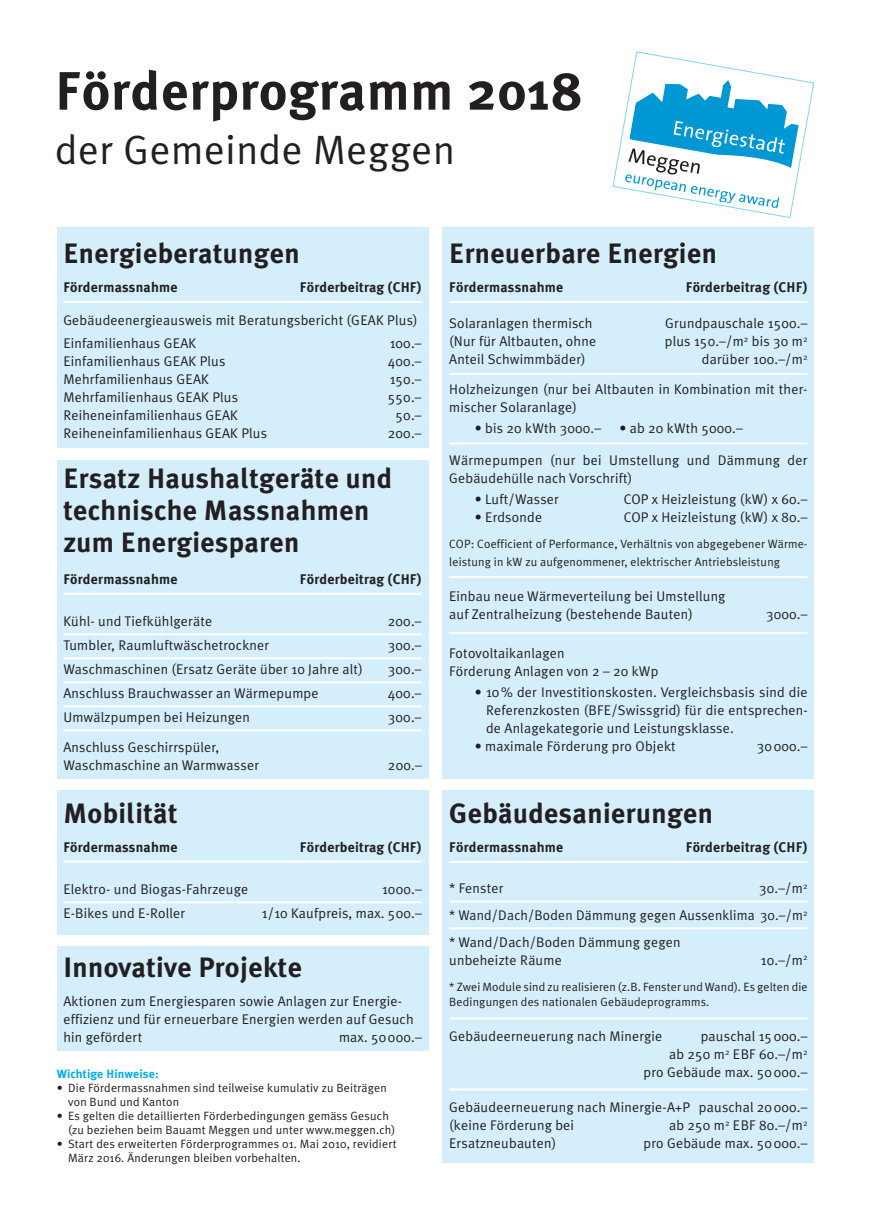
<style>
.page{position:relative;width:871px;height:1219px;background:#fff}
.page>*{position:absolute;margin:0;border:0;box-sizing:border-box;transform-origin:0 0}
.t1{font:700 54px "Meta Plus";letter-spacing:.015em;color:#231f20}
.t2{font:41px "Meta Plus Normal";letter-spacing:.015em;color:#231f20}
.t3{font:700 28px/32px "Meta Plus";letter-spacing:.015em;color:#231f20}
.t4{font:14px/18px "Meta Plus Normal";letter-spacing:.015em;color:#231f20}
.t5{font:700 14px "Meta Plus";letter-spacing:.015em;color:#231f20}
.t6{font:12px/14px "Meta Plus Normal";letter-spacing:.015em;color:#231f20}
.t7{font:700 12px "Meta Plus";letter-spacing:.015em;color:#00aeef}
</style>
<div class="page">
<div style="left:57px;top:460px;width:371px;height:319px;background:#d4effb"></div>
<hr style="left:63px;top:593px;width:358px;height:2px;background:#fff">
<hr style="left:63px;top:633px;width:358px;height:2px;background:#fff">
<hr style="left:63px;top:657px;width:358px;height:2px;background:#fff">
<hr style="left:63px;top:681px;width:358px;height:2px;background:#fff">
<hr style="left:63px;top:705px;width:358px;height:2px;background:#fff">
<hr style="left:63px;top:729px;width:358px;height:2px;background:#fff">
<div style="left:442px;top:790px;width:372px;height:372px;background:#d4effb"></div>
<hr style="left:449px;top:861px;width:358px;height:2px;background:#fff">
<hr style="left:449px;top:900px;width:358px;height:2px;background:#fff">
<hr style="left:449px;top:927px;width:358px;height:2px;background:#fff">
<hr style="left:449px;top:1017px;width:358px;height:2px;background:#fff">
<hr style="left:449px;top:1088px;width:358px;height:2px;background:#fff">
<div style="left:57px;top:227px;width:371px;height:220px;background:#d4effb"></div>
<hr style="left:63px;top:301px;width:358px;height:2px;background:#fff">
<div style="left:442px;top:227px;width:372px;height:552px;background:#d4effb"></div>
<hr style="left:449px;top:301px;width:358px;height:2px;background:#fff">
<hr style="left:449px;top:373px;width:358px;height:2px;background:#fff">
<hr style="left:449px;top:442px;width:358px;height:2px;background:#fff">
<hr style="left:449px;top:576px;width:358px;height:2px;background:#fff">
<hr style="left:449px;top:632px;width:358px;height:2px;background:#fff">
<div style="left:57px;top:790px;width:371px;height:144px;background:#d4effb"></div>
<hr style="left:63px;top:861px;width:358px;height:2px;background:#fff">
<hr style="left:63px;top:901px;width:358px;height:2px;background:#fff">
<div style="left:57px;top:946px;width:371px;height:105px;background:#d4effb"></div>
<svg style="left:612px;top:51px;width:202px;height:167px"></svg>
<h1 class="t1" style="left:55px;top:59px;width:529px">Förderprogramm 2018</h1>
<h2 class="t2" style="left:55px;top:126px;width:401px">der Gemeinde Meggen</h2>
<h3 class="t3" style="left:63px;top:237px;width:238px">Energieberatungen</h3>
<p class="t5" style="left:63px;top:279px;width:116px">Fördermassnahme</p>
<p class="t5" style="left:300px;top:279px;width:123px">Förderbeitrag (CHF)</p>
<p class="t4" style="left:63px;top:308px;width:356px;line-height:23.7px">Gebäudeenergieausweis mit Beratungsbericht (GEAK Plus)<br>Einfamilienhaus GEAK</p>
<p class="t4" style="left:389px;top:334px;width:34px">100.–</p>
<p class="t4" style="left:63px;top:352px;width:164px">Einfamilienhaus GEAK Plus</p>
<p class="t4" style="left:388px;top:352px;width:35px">400.–</p>
<p class="t4" style="left:63px;top:370px;width:147px">Mehrfamilienhaus GEAK</p>
<p class="t4" style="left:389px;top:370px;width:34px">150.–</p>
<p class="t4" style="left:63px;top:388px;width:176px">Mehrfamilienhaus GEAK Plus</p>
<p class="t4" style="left:388px;top:388px;width:35px">550.–</p>
<p class="t4" style="left:63px;top:406px;width:176px">Reiheneinfamilienhaus GEAK</p>
<p class="t4" style="left:395px;top:406px;width:28px">50.–</p>
<p class="t4" style="left:63px;top:424px;width:205px">Reiheneinfamilienhaus GEAK Plus</p>
<p class="t4" style="left:388px;top:424px;width:35px">200.–</p>
<h3 class="t3" style="left:63px;top:462px;width:330px">Ersatz Haushaltgeräte und technische Massnahmen zum Energiesparen</h3>
<p class="t5" style="left:63px;top:571px;width:116px">Fördermassnahme</p>
<p class="t5" style="left:300px;top:571px;width:123px">Förderbeitrag (CHF)</p>
<p class="t4" style="left:63px;top:612px;width:150px">Kühl- und Tiefkühlgeräte</p>
<p class="t4" style="left:388px;top:612px;width:35px">200.–</p>
<p class="t4" style="left:63px;top:636px;width:207px">Tumbler, Raumluftwäschetrockner</p>
<p class="t4" style="left:388px;top:636px;width:35px">300.–</p>
<p class="t4" style="left:63px;top:660px;width:301px">Waschmaschinen (Ersatz Geräte über 10 Jahre alt)</p>
<p class="t4" style="left:388px;top:660px;width:35px">300.–</p>
<p class="t4" style="left:63px;top:684px;width:256px">Anschluss Brauchwasser an Wärmepumpe</p>
<p class="t4" style="left:388px;top:684px;width:35px">400.–</p>
<p class="t4" style="left:63px;top:708px;width:188px">Umwälzpumpen bei Heizungen</p>
<p class="t4" style="left:388px;top:708px;width:35px">300.–</p>
<p class="t4" style="left:63px;top:738px;width:197px">Anschluss Geschirrspüler,<br>Waschmaschine an Warmwasser</p>
<p class="t4" style="left:388px;top:756px;width:35px">200.–</p>
<h3 class="t3" style="left:63px;top:797px;width:116px">Mobilität</h3>
<p class="t5" style="left:63px;top:839px;width:116px">Fördermassnahme</p>
<p class="t5" style="left:300px;top:839px;width:123px">Förderbeitrag (CHF)</p>
<p class="t4" style="left:63px;top:880px;width:186px">Elektro- und Biogas-Fahrzeuge</p>
<p class="t4" style="left:382px;top:880px;width:41px">1000.–</p>
<p class="t4" style="left:63px;top:904px;width:123px">E-Bikes und E-Roller</p>
<p class="t4" style="left:262px;top:904px;width:161px">1/10 Kaufpreis, max. 500.–</p>
<h3 class="t3" style="left:63px;top:951px;width:240px">Innovative Projekte</h3>
<p class="t4" style="left:63px;top:992px;width:351px">Aktionen zum Energiesparen sowie Anlagen zur Energie&shy;effizienz und für erneuerbare Energien werden auf Gesuch hin gefördert</p>
<p class="t4" style="left:339px;top:1028px;width:84px">max. 50000.–</p>
<p class="t7" style="left:57px;top:1067px;width:103px">Wichtige Hinweise:</p>
<p class="t6" style="left:68px;top:1081px;width:320px;text-indent:-11px">• Die Fördermassnahmen sind teilweise kumulativ zu Beiträgen von Bund und Kanton</p>
<p class="t6" style="left:68px;top:1109px;width:329px;text-indent:-11px">• Es gelten die detaillierten Förderbedingungen gemäss Gesuch (zu beziehen beim Bauamt Meggen und unter www.meggen.ch)</p>
<p class="t6" style="left:68px;top:1137px;width:330px;text-indent:-11px">• Start des erweiterten Förderprogrammes 01. Mai 2010, revidiert<br>März 2016. Änderungen bleiben vorbehalten.</p>
<h3 class="t3" style="left:449px;top:237px;width:269px">Erneuerbare Energien</h3>
<p class="t5" style="left:449px;top:279px;width:116px">Fördermassnahme</p>
<p class="t5" style="left:685px;top:279px;width:123px">Förderbeitrag (CHF)</p>
<p class="t4" style="left:449px;top:315px;width:145px">Solaranlagen thermisch</p>
<p class="t4" style="left:665px;top:315px;width:144px">Grundpauschale 1500.–</p>
<p class="t4" style="left:449px;top:333px;width:148px">(Nur für Altbauten, ohne</p>
<p class="t4" style="left:664px;top:333px;width:144px">plus 150.–/m<sup>2</sup> bis 30 m<sup>2</sup></p>
<p class="t4" style="left:449px;top:351px;width:138px">Anteil Schwimmbäder)</p>
<p class="t4" style="left:449px;top:345px;width:360px;line-height:29.3px;text-align:right">darüber 100.–/m<sup>2<br></sup>Holzheizungen (nur bei Altbauten in Kombination mit ther-</p>
<p class="t4" style="left:449px;top:398px;width:129px">mischer Solaranlage)</p>
<p class="t4" style="left:474px;top:419px;width:128px">• bis 20 kWth 3000.–</p>
<p class="t4" style="left:619px;top:419px;width:125px">• ab 20 kWth 5000.–</p>
<p class="t4" style="left:449px;top:451px;width:360px">Wärmepumpen (nur bei Umstellung und Dämmung der<br>Gebäudehülle nach Vorschrift)</p>
<p class="t4" style="left:474px;top:490px;width:85px">• Luft/Wasser</p>
<p class="t4" style="left:623px;top:490px;width:185px">COP x Heizleistung (kW) x 60.–</p>
<p class="t4" style="left:474px;top:508px;width:69px">• Erdsonde</p>
<p class="t4" style="left:623px;top:508px;width:185px">COP x Heizleistung (kW) x 80.–</p>
<p class="t6" style="left:449px;top:535px;width:359px;line-height:18px">COP: Coefficient of Performance, Verhältnis von abgegebener Wärme&shy;leistung in kW zu aufgenommener, elektrischer Antriebsleistung</p>
<p class="t4" style="left:449px;top:587px;width:278px">Einbau neue Wärmeverteilung bei Umstellung auf Zentralheizung (bestehende Bauten)</p>
<p class="t4" style="left:765px;top:605px;width:43px">3000.–</p>
<p class="t4" style="left:449px;top:644px;width:210px">Fotovoltaikanlagen<br>Förderung Anlagen von 2 – 20 kWp</p>
<p class="t4" style="left:486px;top:683px;width:323px;text-align:justify;text-indent:-11px">• 10% der Investitionskosten. Vergleichsbasis sind die Referenzkosten (BFE/Swissgrid) für die entsprechen&shy;de Anlagekategorie und Leistungsklasse.</p>
<p class="t4" style="left:474px;top:737px;width:202px">• maximale Förderung pro Objekt</p>
<p class="t4" style="left:756px;top:737px;width:52px">30000.–</p>
<h3 class="t3" style="left:449px;top:797px;width:265px">Gebäudesanierungen</h3>
<p class="t5" style="left:449px;top:839px;width:116px">Fördermassnahme</p>
<p class="t5" style="left:685px;top:839px;width:123px">Förderbeitrag (CHF)</p>
<p class="t4" style="left:449px;top:880px;width:56px">* Fenster</p>
<p class="t4" style="left:449px;top:875px;width:360px;line-height:26.7px;text-align:justify;text-indent:310px">30.–/m<sup>2 </sup>* Wand/Dach/Boden Dämmung gegen Aussenklima 30.–/m<sup>2 </sup>* Wand/Dach/Boden Dämmung gegen</p>
<p class="t4" style="left:449px;top:951px;width:114px">unbeheizte Räume</p>
<p class="t4" style="left:760px;top:951px;width:48px">10.–/m<sup>2</sup></p>
<p class="t6" style="left:449px;top:979px;width:360px;line-height:15px">* Zwei Module sind zu realisieren (z.B. Fenster und Wand). Es gelten die<br>Bedingungen des nationalen Gebäudeprogramms.</p>
<p class="t4" style="left:449px;top:1027px;width:215px">Gebäudeerneuerung nach Minergie</p>
<p class="t4" style="left:643px;top:1027px;width:165px;text-align:right">pauschal 15000.–<br>ab 250 m<sup>2</sup> EBF 60.–/m<sup>2<br></sup>pro Gebäude max. 50000.–</p>
<p class="t4" style="left:449px;top:1098px;width:360px">Gebäudeerneuerung nach Minergie-A+P pauschal 20000.– (keine Förderung bei</p>
<p class="t4" style="left:669px;top:1116px;width:140px">ab 250 m<sup>2</sup> EBF 80.–/m<sup>2</sup></p>
<p class="t4" style="left:449px;top:1134px;width:109px">Ersatzneubauten)</p>
<p class="t4" style="left:643px;top:1134px;width:165px">pro Gebäude max. 50000.–</p>
</div>
